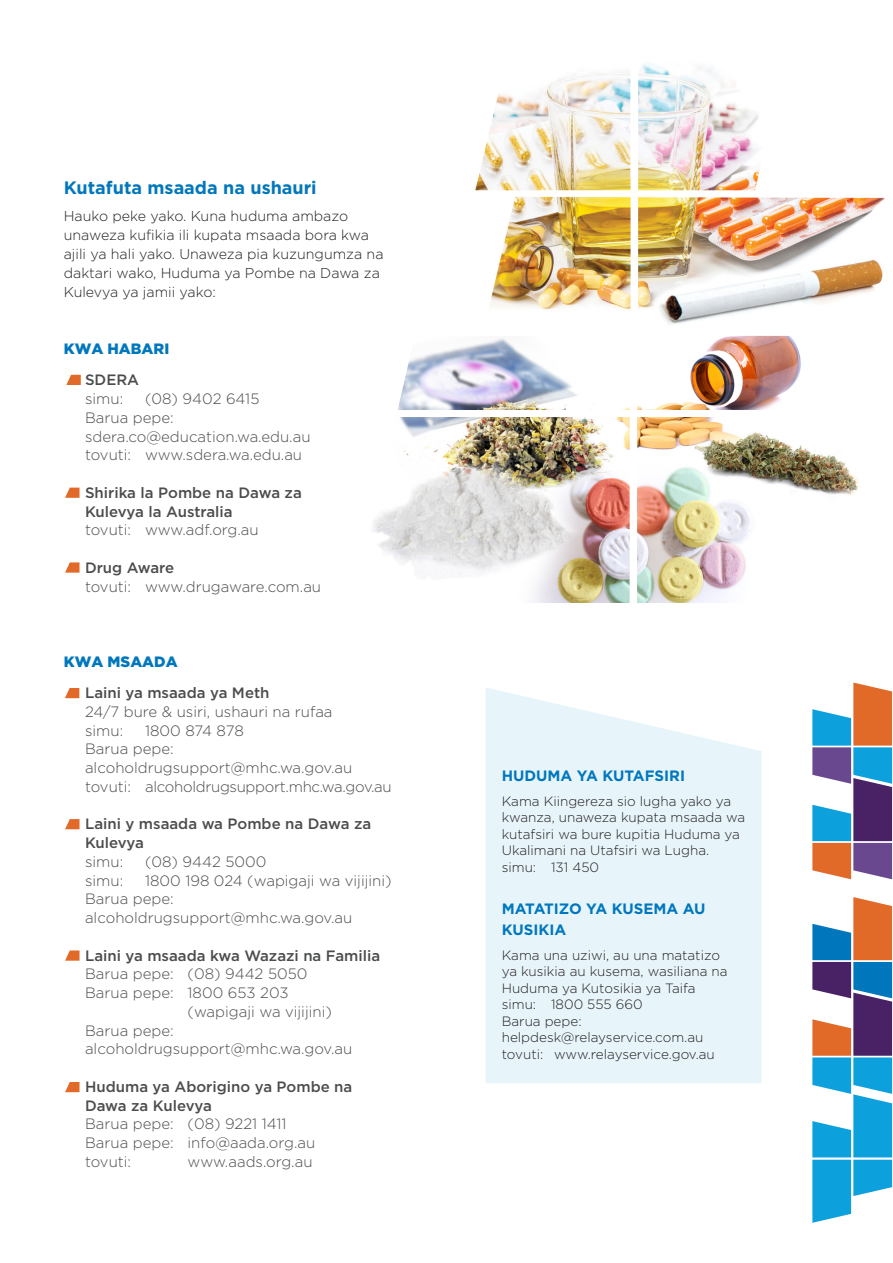
<style>
.page{position:relative;width:893px;height:1263px;background:#fff}
.page>*{position:absolute;margin:0;border:0;box-sizing:border-box;transform-origin:0 0}
.BODY_COPY{font:700 18px "Gotham";color:#0077bd}
.BODY_COPY-2{font:300 15px/18.8px "Gotham";color:#4b4c4d}
.name_of_agency{font:500 15px/18.8px "Gotham";color:#4b4c4d}
.BODY_COPY-3{font:500 15px/18.8px "Gotham";color:#4b4c4d}
.BODY_COPY-4{font:700 15px/21px "Gotham";color:#0077bd}
.BODY_COPY-5{font:300 15px "Gotham";letter-spacing:-.02em;color:#4b4c4d}
.BODY_COPY-6{font:900 15px "Gotham";color:#0077bd}
.BODY_COPY-7{font:300 14.25px/18.9px "Gotham";color:#231f20}
.BODY_COPY-8{font:300 13.5px/16.5px "Gotham";color:#231f20}
</style>
<div class="page">
<svg style="left:486px;top:688px;width:275px;height:395px;background:#e8f5fb"></svg>
<svg style="left:812px;top:897px;width:80px;height:326px"></svg>
<svg style="left:812px;top:682px;width:80px;height:197px"></svg>
<img style="left:373px;top:63px;width:512px;height:540px">
<svg style="left:66px;top:375px;width:15px;height:10px"></svg>
<svg style="left:65px;top:488px;width:15px;height:10px"></svg>
<svg style="left:65px;top:562px;width:15px;height:11px"></svg>
<svg style="left:65px;top:688px;width:14px;height:10px"></svg>
<svg style="left:65px;top:819px;width:15px;height:10px"></svg>
<svg style="left:65px;top:950px;width:15px;height:11px"></svg>
<svg style="left:65px;top:1082px;width:15px;height:10px"></svg>
<div style="left:391px;top:410px;width:489px;height:6px;background:#fff"></div>
<p class="BODY_COPY" style="left:64px;top:176px;width:254px">Kutafuta msaada na ushauri</p>
<p class="BODY_COPY-7" style="left:64px;top:207px;width:321px">Hauko peke yako. Kuna huduma ambazo unaweza kufikia ili kupata msaada bora kwa ajili ya hali yako. Unaweza pia kuzungumza na daktari wako, Huduma ya Pombe na Dawa za Kulevya ya jamii yako:</p>
<p class="BODY_COPY-6" style="left:64px;top:338px;width:107px">KWA HABARI</p>
<p class="BODY_COPY-3" style="left:85px;top:370px;width:56px">SDERA</p>
<p class="BODY_COPY-2" style="left:85px;top:389px;width:40px">simu:</p>
<p class="BODY_COPY-2" style="left:145px;top:389px;width:116px">(08) 9402 6415</p>
<p class="BODY_COPY-2" style="left:85px;top:408px;width:227px">Barua pepe: sdera.co@education.wa.edu.au</p>
<p class="BODY_COPY-2" style="left:85px;top:445px;width:219px">tovuti: www.sdera.wa.edu.au</p>
<p class="BODY_COPY-3" style="left:85px;top:483px;width:218px">Shirika la Pombe na Dawa za<br>Kulevya la Australia</p>
<p class="BODY_COPY-2" style="left:85px;top:520px;width:175px">tovuti: www.adf.org.au</p>
<p class="BODY_COPY-3" style="left:85px;top:558px;width:91px">Drug Aware</p>
<p class="BODY_COPY-2" style="left:85px;top:576px;width:238px">tovuti: www.drugaware.com.au</p>
<p class="BODY_COPY-6" style="left:64px;top:651px;width:115px">KWA MSAADA</p>
<p class="name_of_agency" style="left:85px;top:683px;width:186px">Laini ya msaada ya Meth</p>
<p class="BODY_COPY-2" style="left:85px;top:702px;width:249px">24/7 bure &amp; usiri, ushauri na rufaa</p>
<p class="BODY_COPY-2" style="left:85px;top:720px;width:40px">simu:</p>
<p class="BODY_COPY-2" style="left:145px;top:720px;width:100px">1800 874 878</p>
<p class="BODY_COPY-2" style="left:85px;top:739px;width:269px">Barua pepe: alcoholdrugsupport@mhc.wa.gov.au</p>
<p class="BODY_COPY-5" style="left:85px;top:777px;width:308px">tovuti: alcoholdrugsupport.mhc.wa.gov.au</p>
<p class="name_of_agency" style="left:85px;top:814px;width:288px">Laini y msaada wa Pombe na Dawa za<br>Kulevya</p>
<p class="BODY_COPY-2" style="left:85px;top:852px;width:40px">simu:</p>
<p class="BODY_COPY-2" style="left:145px;top:852px;width:123px">(08) 9442 5000</p>
<p class="BODY_COPY-2" style="left:85px;top:870px;width:40px">simu:</p>
<p class="BODY_COPY-2" style="left:145px;top:870px;width:248px">1800 198 024 (wapigaji wa vijijini)</p>
<p class="BODY_COPY-2" style="left:85px;top:889px;width:269px">Barua pepe: alcoholdrugsupport@mhc.wa.gov.au</p>
<p class="name_of_agency" style="left:85px;top:946px;width:297px">Laini ya msaada kwa Wazazi na Familia</p>
<p class="BODY_COPY-2" style="left:85px;top:964px;width:224px">Barua pepe: (08) 9442 5050</p>
<p class="BODY_COPY-2" style="left:85px;top:983px;width:205px">Barua pepe: 1800 653 203</p>
<p class="BODY_COPY-2" style="left:188px;top:1002px;width:146px">(wapigaji wa vijijini)</p>
<p class="BODY_COPY-2" style="left:85px;top:1020px;width:269px">Barua pepe: alcoholdrugsupport@mhc.wa.gov.au</p>
<p class="name_of_agency" style="left:85px;top:1077px;width:269px">Huduma ya Aborigino ya Pombe na<br>Dawa za Kulevya</p>
<p class="BODY_COPY-2" style="left:85px;top:1114px;width:203px">Barua pepe: (08) 9221 1411</p>
<p class="BODY_COPY-2" style="left:85px;top:1133px;width:232px">Barua pepe: info@aada.org.au</p>
<p class="BODY_COPY-2" style="left:85px;top:1152px;width:48px">tovuti:</p>
<p class="BODY_COPY-2" style="left:188px;top:1152px;width:126px">www.aads.org.au</p>
<p class="BODY_COPY-4" style="left:502px;top:765px;width:185px">HUDUMA YA KUTAFSIRI</p>
<p class="BODY_COPY-8" style="left:502px;top:792px;width:245px">Kama Kiingereza sio lugha yako ya kwanza, unaweza kupata msaada wa kutafsiri wa bure kupitia Huduma ya Ukalimani na Utafsiri wa Lugha.</p>
<p class="BODY_COPY-8" style="left:502px;top:858px;width:99px">simu: 131 450</p>
<p class="BODY_COPY-4" style="left:502px;top:898px;width:205px">MATATIZO YA KUSEMA AU<br>KUSIKIA</p>
<p class="BODY_COPY-8" style="left:502px;top:946px;width:227px">Kama una uziwi, au una matatizo ya kusikia au kusema, wasiliana na<br>Huduma ya Kutosikia ya Taifa</p>
<p class="BODY_COPY-8" style="left:502px;top:996px;width:142px">simu: 1800 555 660</p>
<p class="BODY_COPY-8" style="left:502px;top:1012px;width:203px">Barua pepe: helpdesk@relayservice.com.au</p>
<p class="BODY_COPY-8" style="left:502px;top:1045px;width:215px">tovuti: www.relayservice.gov.au</p>
</div>
